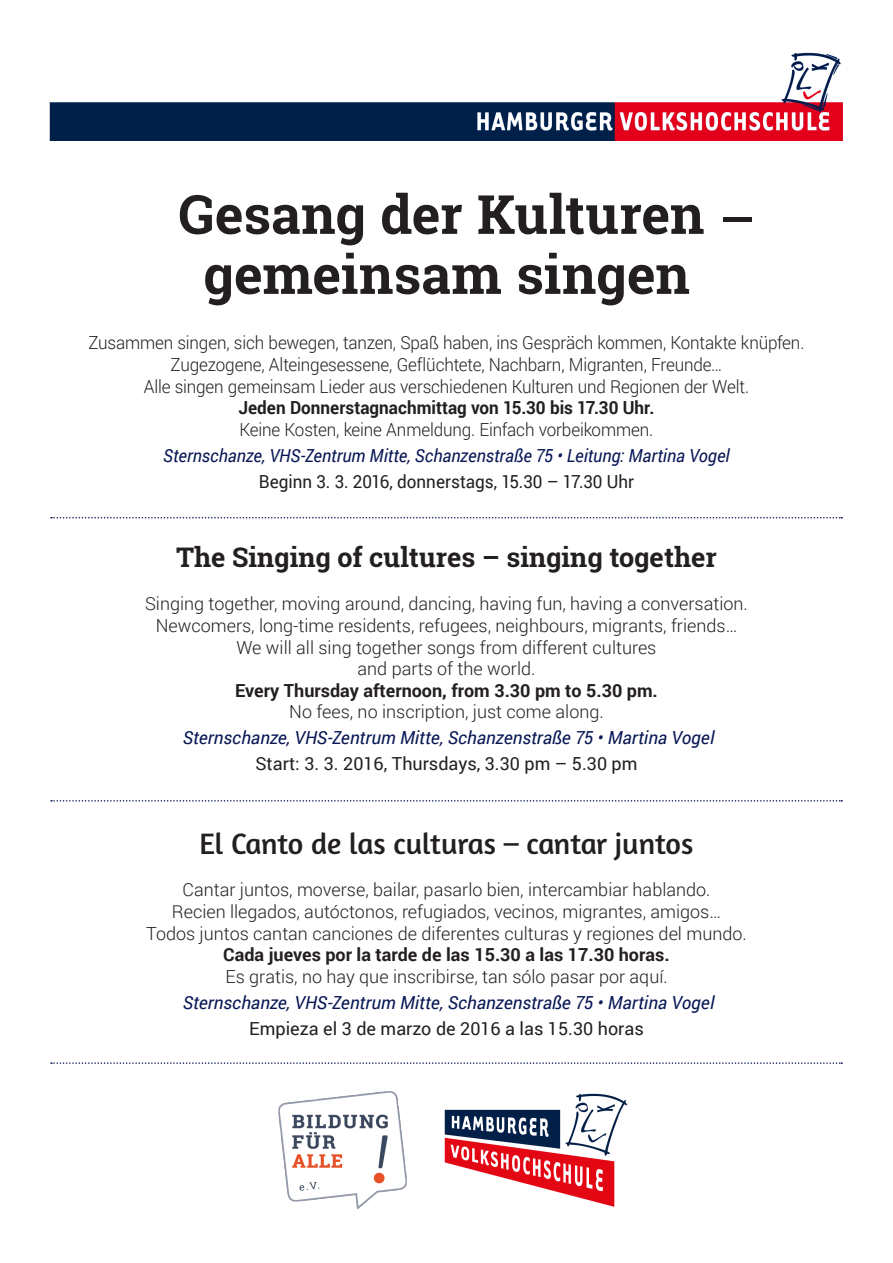
<style>
.page{position:relative;width:893px;height:1263px;background:#fff}
.page>*{position:absolute;margin:0;border:0;box-sizing:border-box;transform-origin:0 0}
.t1{font:700 54px/60px "Roboto Slab";color:#231f20}
.t2{font:30px "Amaranth";color:#231f20}
.t3{font:700 27px "Roboto Slab";color:#231f20}
.t4{font:300 18px/21.6px "Roboto";color:#231f20;text-align:center}
.t5{font:300 18px "Roboto";color:#231f20;scale:.95 1}
.t6{font:italic 18px "Roboto";letter-spacing:-.005em;color:#091855}
.t7{font:700 18px "Roboto";color:#231f20}
.t8{font:18px "Roboto";color:#231f20}
.t9{font:italic 18px "Roboto";letter-spacing:-.005em;color:#091855;scale:.95 1}
.t10{font:700 18px "Roboto";color:#231f20;scale:.95 1}
.t11{font:18px "Roboto";color:#231f20;scale:.95 1}
.s1{font-weight:400}
</style>
<div class="page">
<img style="left:49px;top:52px;width:794px;height:88px">
<img style="left:278px;top:1091px;width:129px;height:119px">
<img style="left:444px;top:1093px;width:184px;height:114px">
<svg style="left:51px;top:517px;width:791px;height:1px"></svg>
<svg style="left:51px;top:800px;width:791px;height:1px"></svg>
<svg style="left:51px;top:1062px;width:791px;height:2px"></svg>
<p class="t1" style="left:203px;top:184px;width:554px;text-indent:-24px">Gesang der Kulturen <span class="s1">– </span>gemeinsam singen</p>
<p class="t5" style="left:88px;top:331px;width:755px">Zusammen singen, sich bewegen, tanzen, Spaß haben, ins Gespräch kommen, Kontakte knüpfen.</p>
<p class="t5" style="left:171px;top:352px;width:582px">Zugezogene, Alteingesessene, Geflüchtete, Nachbarn, Migranten, Freunde…</p>
<p class="t5" style="left:144px;top:374px;width:639px">Alle singen gemeinsam Lieder aus verschiedenen Kulturen und Regionen der Welt.</p>
<p class="t10" style="left:238px;top:395px;width:439px">Jeden Donnerstagnachmittag von 15.30 bis 17.30 Uhr.</p>
<p class="t5" style="left:240px;top:417px;width:437px">Keine Kosten, keine Anmeldung. Einfach vorbeikommen.</p>
<p class="t9" style="left:163px;top:443px;width:598px">Sternschanze, VHS-Zentrum Mitte, Schanzenstraße 75 • Leitung: Martina Vogel</p>
<p class="t11" style="left:259px;top:469px;width:396px">Beginn 3. 3. 2016, donnerstags, 15.30 – 17.30 Uhr</p>
<p class="t3" style="left:176px;top:539px;width:542px">The Singing of cultures – singing together</p>
<p class="t4" style="left:145px;top:592px;width:604px">Singing together, moving around, dancing, having fun, having a conversation.<br>Newcomers, long-time residents, refugees, neighbours, migrants, friends…</p>
<p class="t4" style="left:236px;top:636px;width:421px">We will all sing together songs from different cultures and parts of the world.</p>
<p class="t7" style="left:235px;top:678px;width:424px">Every Thursday afternoon, from 3.30 pm to 5.30 pm.</p>
<p class="t4" style="left:289px;top:700px;width:316px">No fees, no inscription, just come along.</p>
<p class="t6" style="left:183px;top:725px;width:533px">Sternschanze, VHS-Zentrum Mitte, Schanzenstraße 75 • Martina Vogel</p>
<p class="t8" style="left:255px;top:751px;width:384px">Start: 3. 3. 2016, Thursdays, 3.30 pm – 5.30 pm</p>
<p class="t2" style="left:200px;top:826px;width:495px">El Canto de las culturas – cantar juntos</p>
<p class="t4" style="left:172px;top:878px;width:551px">Cantar juntos, moverse, bailar, pasarlo bien, intercambiar hablando.<br>Recien llegados, autóctonos, refugiados, vecinos, migrantes, amigos…</p>
<p class="t4" style="left:146px;top:922px;width:602px">Todos juntos cantan canciones de diferentes culturas y regiones del mundo.</p>
<p class="t7" style="left:223px;top:942px;width:448px">Cada jueves por la tarde de las 15.30 a las 17.30 horas.</p>
<p class="t4" style="left:225px;top:965px;width:444px">Es gratis, no hay que inscribirse, tan sólo pasar por aquí.</p>
<p class="t6" style="left:183px;top:990px;width:533px">Sternschanze, VHS-Zentrum Mitte, Schanzenstraße 75 • Martina Vogel</p>
<p class="t8" style="left:249px;top:1015px;width:396px">Empieza el 3 de marzo de 2016 a las 15.30 horas</p>
</div>
